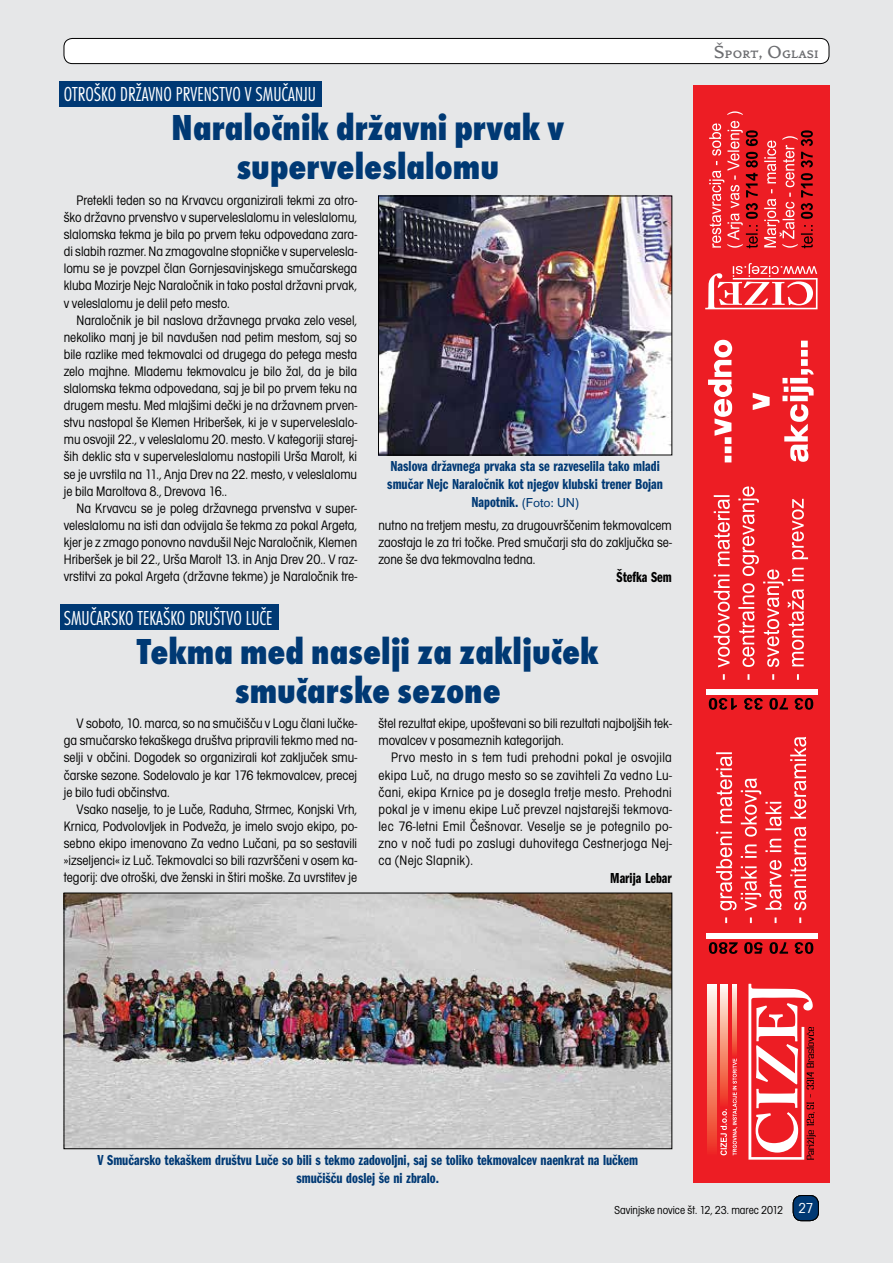
<style>
.page{position:relative;width:893px;height:1263px;background:#e6e7e8}
.page>*{position:absolute;margin:0;border:0;box-sizing:border-box;transform-origin:0 0}
.t1{font:37.5px/39px "Futura TEE Extr Bold Cond";color:#003974;text-align:center}
.t2{font:21px "Futura TEE Ligh Cond";color:#fff}
.t3{font:18px "Golden Typ SC Itc TEE Orig";color:#6d6e71}
.t4{font:15px/18px "Franklin Got Itc TEE Demi Comp";color:#003974;text-align:center}
.t5{font:15px "Franklin Got Itc TEE Demi Comp";color:#000}
.t6{font:condensed 14.25px/17.1px "Avant Gar Got Itc TEE";color:#000;text-align:justify}
.t7{font:condensed 12px "Avant Gar Got Itc TEE";color:#000}
.s1{font-family:"Accius TEE";font-size:13.5px}
.s2{font-size:15px}
</style>
<div class="page">
<div style="left:64px;top:38px;width:765px;height:26px;background:#fff;border-radius:9px"></div>
<div style="left:64px;top:38px;width:765px;height:26px;border:1px solid #000;border-radius:9px"></div>
<div style="left:793px;top:1195px;width:25px;height:26px;background:#003974;border-radius:9px"></div>
<div style="left:793px;top:1195px;width:26px;height:26px;border:1px solid #000;border-radius:9px"></div>
<div style="left:60px;top:604px;width:219px;height:25px;background:#003974"></div>
<div style="left:60px;top:81px;width:262px;height:25px;background:#003974"></div>
<div style="left:693px;top:85px;width:136px;height:1097px;background:#ed1d24"></div>
<svg style="left:720px;top:1109px;width:7px;height:46px"></svg>
<svg style="left:733px;top:1058px;width:4px;height:97px"></svg>
<svg style="left:748px;top:984px;width:68px;height:176px"></svg>
<svg style="left:707px;top:985px;width:9px;height:167px;background:#f69781"></svg>
<svg style="left:721px;top:985px;width:6px;height:119px"></svg>
<svg style="left:732px;top:985px;width:5px;height:70px"></svg>
<svg style="left:705px;top:263px;width:113px;height:46px"></svg>
<div style="left:706px;top:933px;width:111px;height:5px;background:#fff"></div>
<div style="left:706px;top:689px;width:111px;height:5px;background:#fff"></div>
<svg style="left:716px;top:737px;width:90px;height:186px"></svg>
<svg style="left:714px;top:486px;width:94px;height:194px"></svg>
<svg style="left:709px;top:698px;width:104px;height:12px"></svg>
<svg style="left:709px;top:942px;width:104px;height:12px"></svg>
<svg style="left:709px;top:111px;width:104px;height:137px"></svg>
<svg style="left:708px;top:340px;width:106px;height:122px"></svg>
<img style="left:380px;top:198px;width:290px;height:255px">
<div style="left:378px;top:196px;width:294px;height:259px;border:1px solid #000"></div>
<img style="left:66px;top:895px;width:604px;height:252px">
<div style="left:64px;top:893px;width:608px;height:256px;border:1px solid #000"></div>
<h2 class="t2" style="left:64px;top:82px;width:254px">OTROŠKO DRŽAVNO PRVENSTVO V SMUČANJU</h2>
<h1 class="t1" style="left:172px;top:108px;width:394px">Naraločnik državni prvak v superveleslalomu</h1>
<p class="t6" style="left:64px;top:192px;width:295px;text-indent:13px">Pretekli teden so na Krvavcu organizirali tekmi za otro&shy;ško državno prvenstvo v superveleslalomu in veleslalomu, slalomska tekma je bila po prvem teku odpovedana zara&shy;di slabih razmer. Na zmagovalne stopničke v supervelesla&shy;lomu se je povzpel član Gornjesavinjskega smučarskega kluba Mozirje Nejc Naraločnik in tako postal državni prvak, v veleslalomu je delil peto mesto.</p>
<p class="t6" style="left:64px;top:312px;width:295px;text-indent:13px">Naraločnik je bil naslova državnega prvaka zelo vesel, nekoliko manj je bil navdušen nad petim mestom, saj so bile razlike med tekmovalci od drugega do petega mesta zelo majhne. Mlademu tekmovalcu je bilo žal, da je bila slalomska tekma odpovedana, saj je bil po prvem teku na drugem mestu. Med mlajšimi dečki je na državnem prven&shy;stvu nastopal še Klemen Hriberšek, ki je v superveleslalo&shy;mu osvojil 22., v veleslalomu 20. mesto. V kategoriji starej&shy;ših deklic sta v superveleslalomu nastopili Urša Marolt, ki se je uvrstila na 11., Anja Drev na 22. mesto, v veleslalomu je bila Maroltova 8., Drevova 16..</p>
<p class="t6" style="left:64px;top:500px;width:295px;text-indent:13px">Na Krvavcu se je poleg državnega prvenstva v super&shy;veleslalomu na isti dan odvijala še tekma za pokal Argeta, kjer je z zmago ponovno navdušil Nejc Naraločnik, Klemen Hriberšek je bil 22., Urša Marolt 13. in Anja Drev 20.. V raz&shy;vrstitvi za pokal Argeta (državne tekme) je Naraločnik tre-</p>
<p class="t4" style="left:387px;top:457px;width:277px">Naslova državnega prvaka sta se razveselila tako mladi smučar Nejc Naraločnik kot njegov klubski trener Bojan<br>Napotnik. <span class="s1">(Foto: UN)</span></p>
<p class="t6" style="left:378px;top:517px;width:295px">nutno na tretjem mestu, za drugouvrščenim tekmovalcem zaostaja le za tri točke. Pred smučarji sta do zaključka se&shy;zone še dva tekmovalna tedna.</p>
<p class="t5" style="left:617px;top:569px;width:57px">Štefka Sem</p>
<h2 class="t2" style="left:64px;top:606px;width:210px">SMUČARSKO TEKAŠKO DRUŠTVO LUČE</h2>
<h1 class="t1" style="left:137px;top:633px;width:463px">Tekma med naselji za zaključek smučarske sezone</h1>
<p class="t6" style="left:64px;top:715px;width:295px;text-indent:13px">V soboto, 10. marca, so na smučišču v Logu člani lučke&shy;ga smučarsko tekaškega društva pripravili tekmo med na&shy;selji v občini. Dogodek so organizirali kot zaključek smu&shy;čarske sezone. Sodelovalo je kar 176 tekmovalcev, precej je bilo tudi občinstva.</p>
<p class="t6" style="left:64px;top:801px;width:295px;text-indent:13px">Vsako naselje, to je Luče, Raduha, Strmec, Konjski Vrh, Krnica, Podvolovljek in Podveža, je imelo svojo ekipo, po&shy;sebno ekipo imenovano Za vedno Lučani, pa so sestavili »izseljenci« iz Luč. Tekmovalci so bili razvrščeni v osem ka&shy;tegorij: dve otroški, dve ženski in štiri moške. Za uvrstitev je</p>
<p class="t6" style="left:378px;top:715px;width:295px">štel rezultat ekipe, upoštevani so bili rezultati najboljših tek&shy;movalcev v posameznih kategorijah.</p>
<p class="t6" style="left:378px;top:749px;width:295px;text-indent:13px">Prvo mesto in s tem tudi prehodni pokal je osvojila ekipa Luč, na drugo mesto so se zavihteli Za vedno Lu&shy;čani, ekipa Krnice pa je dosegla tretje mesto. Prehodni pokal je v imenu ekipe Luč prevzel najstarejši tekmova&shy;lec 76-letni Emil Češnovar. Veselje se je potegnilo po&shy;zno v noč tudi po zaslugi duhovitega Cestnerjoga Nej&shy;ca (Nejc Slapnik).</p>
<p class="t5" style="left:610px;top:869px;width:63px">Marija Lebar</p>
<p class="t3" style="left:714px;top:42px;width:106px">Šport, Oglasi</p>
<p class="t4" style="left:97px;top:1151px;width:542px">V Smučarsko tekaškem društvu Luče so bili s tekmo zadovoljni, saj se toliko tekmovalcev naenkrat na lučkem smučišču doslej še ni zbralo.</p>
<p class="t7" style="left:614px;top:1203px;width:200px">Savinjske novice št. 12, 23. marec 2012 <span class="s2">27</span></p>
</div>
